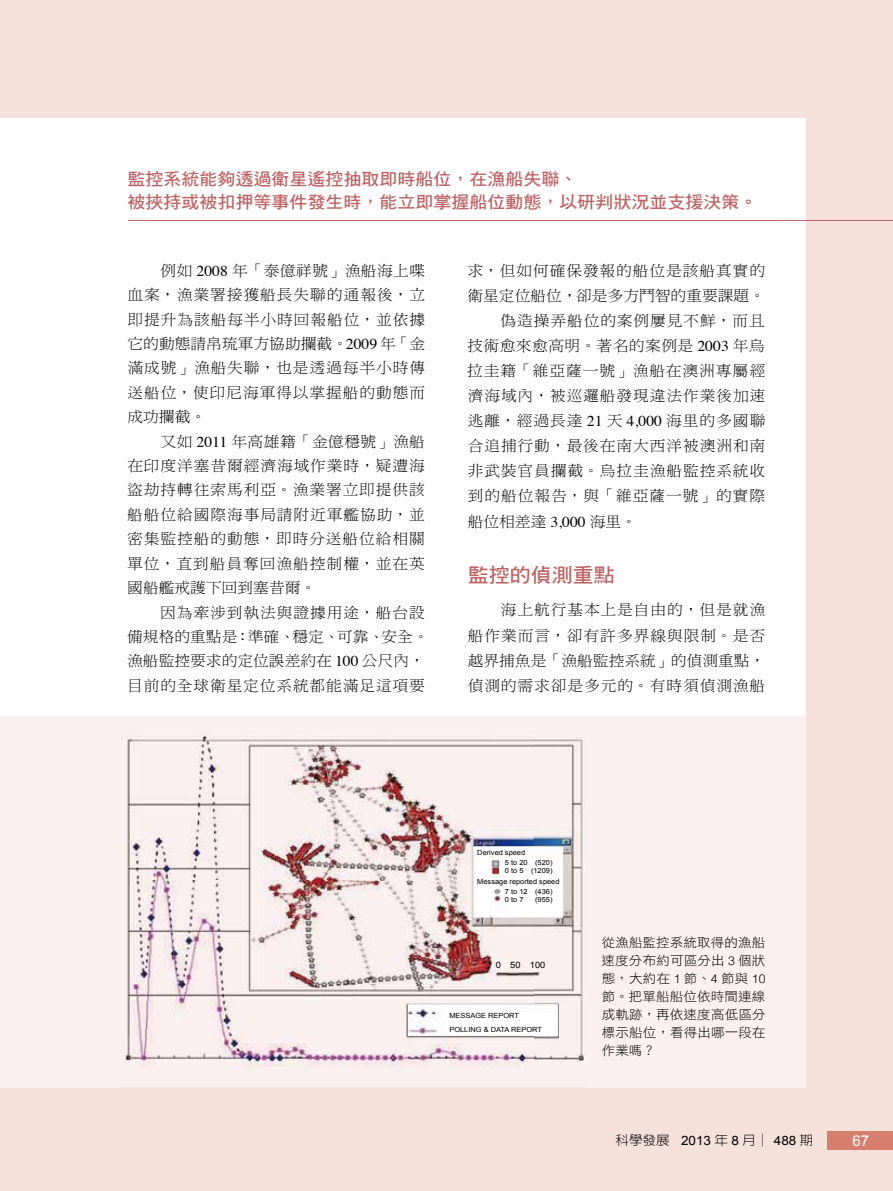
<style>
.page{position:relative;width:893px;height:1191px;background:#f5e1da}
.page>*{position:absolute;margin:0;border:0;box-sizing:border-box;transform-origin:0 0}
.t1{font:19.95px "DF Hei Std W7";color:#be6364;scale:1.05 1}
.t2{font:17.1px/22.5px "DF Hei Std W7";color:#be6364;scale:1.05 1}
.t3{font:15px/24.5px "DF Ming Std W3";letter-spacing:.055em;color:#000;text-align:justify;scale:1.05 1}
.t4{font:15px "DF Ming Std W3";letter-spacing:.03em;color:#000;scale:1.05 1}
.t5{font:15px "DF Ming Std W3";color:#000;scale:1.05 1}
.t6{font:15px "Arial";color:#fff}
.t7{font:12.9px/18px "DF Hei Std W3";letter-spacing:.015em;color:#000;text-align:justify;scale:1.05 1}
.t8{font:300 12.9px "AR New Hei B5";color:#000;scale:1.05 1}
.t9{font:8.85px "Arial";color:#000;scale:1.05 1}
.t10{font:7.05px/14.2px "Arial";color:#000;scale:1.05 1}
.s1{font-family:"Times"}
.s2{font-family:"Helvetica";font-weight:300;font-size:12.3px}
.s3{font-family:"Arial";font-weight:400}
</style>
<div class="page">
<div style="left:0;top:118px;width:805px;height:966px;background:#fff"></div>
<div style="left:828px;top:1131px;width:65px;height:18px;background:#d77f6e"></div>
<hr style="left:128px;top:220px;width:765px;height:1px;background:#be6364">
<div style="left:0;top:716px;width:805px;height:371px;background:#fbf0f0"></div>
<img style="left:121px;top:734px;width:464px;height:354px">
<img style="left:473px;top:846px;width:90px;height:71px">
<img style="left:408px;top:1004px;width:150px;height:31px">
<p class="t2" style="left:128px;top:168px;width:601px">監控系統能夠透過衛星遙控抽取即時船位，在漁船失聯、<br>被挾持或被扣押等事件發生時，能立即掌握船位動態，以研判狀況並支援決策。</p>
<p class="t3" style="left:127px;top:258px;width:285px;text-indent:33px">例如 <span class="s1">2008</span> 年「泰億祥號」漁船海上喋血案，漁業署接獲船長失聯的通報後，立即提升為該船每半小時回報船位，並依據它的動態請帛琉軍方協助攔截。<span class="s1">2009</span> 年「金滿成號」漁船失聯，也是透過每半小時傳送船位，使印尼海軍得以掌握船的動態而成功攔截。</p>
<p class="t3" style="left:127px;top:429px;width:285px;text-indent:33px">又如 <span class="s1">2011</span> 年高雄籍「金億穩號」漁船在印度洋塞昔爾經濟海域作業時，疑遭海盜劫持轉往索馬利亞。漁業署立即提供該船船位給國際海事局請附近軍艦協助，並密集監控船的動態，即時分送船位給相關單位，直到船員奪回漁船控制權，並在英國船艦戒護下回到塞昔爾。</p>
<p class="t3" style="left:127px;top:599px;width:289px;text-align:left;text-indent:33px">因為牽涉到執法與證據用途，船台設備規格的重點是：準確、穩定、可靠、安全。漁船監控要求的定位誤差約在 <span class="s1">100</span> 公尺內，目前的全球衛星定位系統都能滿足這項要</p>
<p class="t3" style="left:467px;top:258px;width:285px">求，但如何確保發報的船位是該船真實的</p>
<p class="t5" style="left:467px;top:287px;width:285px">衛星定位船位，卻是多方鬥智的重要課題。</p>
<p class="t3" style="left:500px;top:308px;width:253px">偽造操弄船位的案例屢見不鮮，而且</p>
<p class="t4" style="left:467px;top:337px;width:285px">技術愈來愈高明。著名的案例是 <span class="s1">2003</span> 年烏</p>
<p class="t3" style="left:467px;top:358px;width:285px">拉圭籍「維亞薩一號」漁船在澳洲專屬經</p>
<p class="t3" style="left:468px;top:383px;width:285px">濟海域內，被巡邏船發現違法作業後加速</p>
<p class="t3" style="left:468px;top:408px;width:285px">逃離，經過長達 <span class="s1">21</span> 天 <span class="s1">4,000</span> 海里的多國聯</p>
<p class="t3" style="left:468px;top:433px;width:285px">合追捕行動，最後在南大西洋被澳洲和南</p>
<p class="t3" style="left:468px;top:458px;width:285px">非武裝官員攔截。烏拉圭漁船監控系統收</p>
<p class="t3" style="left:468px;top:483px;width:285px">到的船位報告，與「維亞薩一號」的實際</p>
<p class="t3" style="left:468px;top:508px;width:163px">船位相差達 <span class="s1">3,000</span> 海里。</p>
<h1 class="t1" style="left:468px;top:563px;width:141px">監控的偵測重點</h1>
<p class="t3" style="left:468px;top:597px;width:285px;line-height:25px;text-indent:33px">海上航行基本上是自由的，但是就漁船作業而言，卻有許多界線與限制。是否越界捕魚是「漁船監控系統」的偵測重點，偵測的需求卻是多元的。有時須偵測漁船</p>
<p class="t10" style="left:477px;top:845px;width:47px">Derived speed</p>
<p class="t10" style="left:505px;top:855px;width:47px">5 to 20 (520)</p>
<p class="t10" style="left:505px;top:884px;width:47px">7 to 12 (436)</p>
<p class="t10" style="left:505px;top:863px;width:47px">0 to 5 (1209)</p>
<p class="t10" style="left:505px;top:892px;width:19px">0to7</p>
<p class="t10" style="left:535px;top:892px;width:18px">(955)</p>
<p class="t10" style="left:477px;top:875px;width:80px">Message reported speed</p>
<p class="t9" style="left:496px;top:958px;width:49px">0 50 100</p>
<p class="t10" style="left:449px;top:1008px;width:90px">MESSAGE REPORT<br>POLLING &amp; DATA REPORT</p>
<p class="t7" style="left:602px;top:932px;width:158px">從漁船監控系統取得的漁船速度分布約可區分出 <span class="s2">3</span> 個狀態，大約在 <span class="s2">1</span> 節、<span class="s2">4</span> 節與 <span class="s2">10</span>節。把單船船位依時間連線成軌跡，再依速度高低區分標示船位，看得出哪一段在作業嗎？</p>
<p class="t8" style="left:615px;top:1133px;width:190px">科學發展 <span class="s3">2013</span> 年 <span class="s3">8</span> 月│ <span class="s3">488</span> 期</p>
<p class="t6" style="left:852px;top:1131px;width:18px">67</p>
</div>
